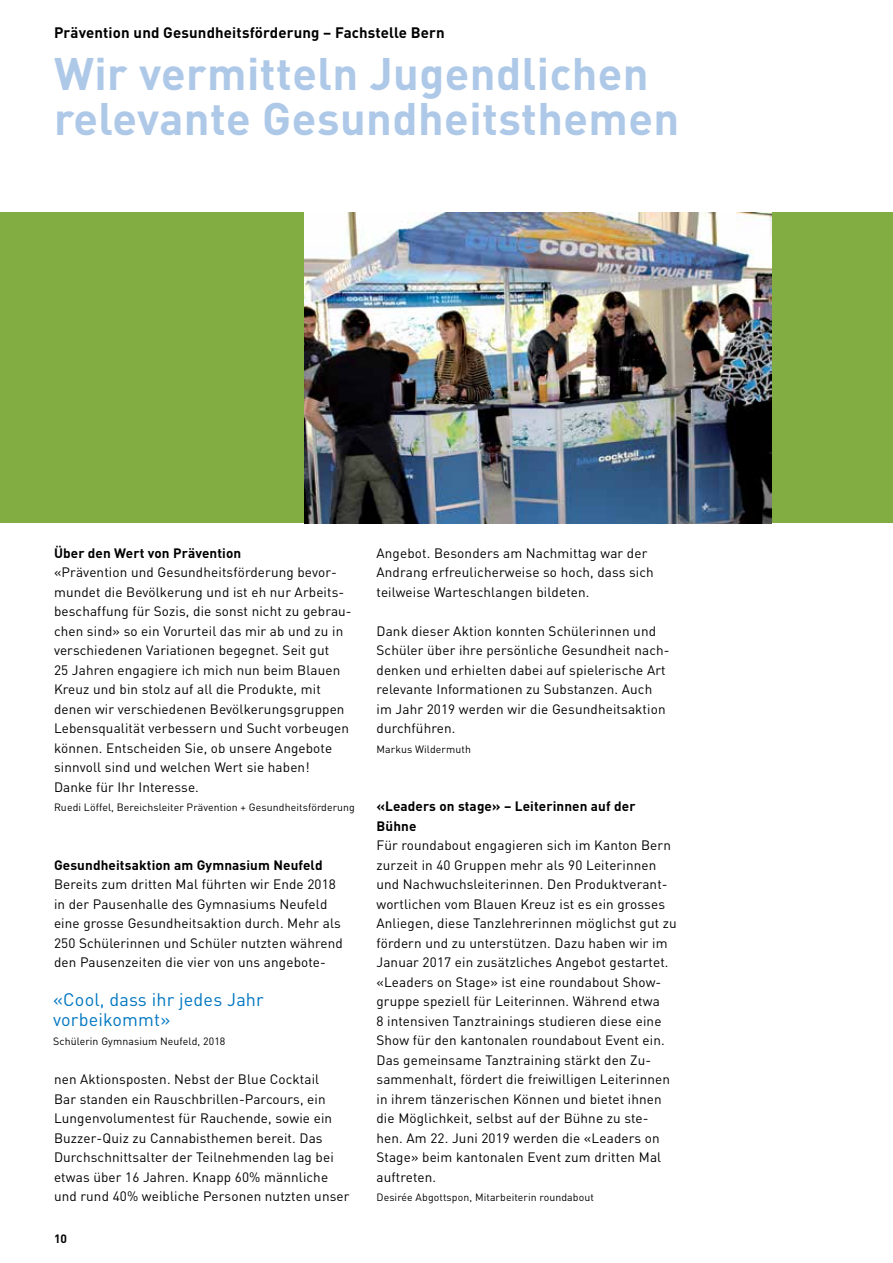
<style>
.page{position:relative;width:893px;height:1263px;background:#fff}
.page>*{position:absolute;margin:0;border:0;box-sizing:border-box;transform-origin:0 0}
.t1{font:700 45px/45px "DIN";letter-spacing:.01em;color:#aec8e8}
.t2{font:18px/19.5px "DIN";letter-spacing:.01em;color:#0077c1}
.t3{font:700 15px "DIN";letter-spacing:.01em;color:#000}
.t4{font:13.5px/19.5px "DIN";letter-spacing:.01em;color:#000}
.t5{font:700 13.5px/19.5px "DIN";letter-spacing:.01em;color:#000}
.t6{font:700 12px "DIN";color:#000}
.t7{font:10.5px "DIN";letter-spacing:.01em;color:#000}
</style>
<div class="page">
<div style="left:0;top:213px;width:893px;height:310px;background:#82ad43"></div>
<img style="left:304px;top:213px;width:467px;height:311px">
<p class="t3" style="left:54px;top:23px;width:392px">Prävention und Gesundheitsförderung – Fachstelle Bern</p>
<h1 class="t1" style="left:54px;top:49px;width:627px">Wir vermitteln Jugendlichen relevante Gesundheitsthemen</h1>
<p class="t5" style="left:54px;top:542px;width:189px">Über den Wert von Prävention</p>
<p class="t4" style="left:54px;top:562px;width:299px">«Prävention und Gesundheitsförderung bevor&shy;mundet die Bevölkerung und ist eh nur Arbeits&shy;beschaffung für Sozis, die sonst nicht zu gebrau&shy;chen sind» so ein Vorurteil das mir ab und zu in verschiedenen Variationen begegnet. Seit gut<br>25 Jahren engagiere ich mich nun beim Blauen Kreuz und bin stolz auf all die Produkte, mit denen wir verschiedenen Bevölkerungsgruppen Lebensqualität verbessern und Sucht vorbeugen können. Entscheiden Sie, ob unsere Angebote sinnvoll sind und welchen Wert sie haben!<br>Danke für Ihr Interesse.</p>
<p class="t7" style="left:54px;top:801px;width:302px">Ruedi Löffel, Bereichsleiter Prävention + Gesundheitsförderung</p>
<p class="t5" style="left:54px;top:854px;width:270px">Gesundheitsaktion am Gymnasium Neufeld</p>
<p class="t4" style="left:54px;top:874px;width:290px">Bereits zum dritten Mal führten wir Ende 2018 in der Pausenhalle des Gymnasiums Neufeld eine grosse Gesundheitsaktion durch. Mehr als 250 Schülerinnen und Schüler nutzten während den Pausenzeiten die vier von uns angebote-</p>
<h2 class="t2" style="left:53px;top:990px;width:212px">«Cool, dass ihr jedes Jahr vorbeikommt»</h2>
<p class="t7" style="left:53px;top:1035px;width:174px">Schülerin Gymnasium Neufeld, 2018</p>
<p class="t4" style="left:54px;top:1069px;width:297px">nen Aktionsposten. Nebst der Blue Cocktail<br>Bar standen ein Rauschbrillen-Parcours, ein Lungenvolumentest für Rauchende, sowie ein Buzzer-Quiz zu Cannabisthemen bereit. Das Durchschnittsalter der Teilnehmenden lag bei etwas über 16 Jahren. Knapp 60% männliche und rund 40% weibliche Personen nutzten unser</p>
<p class="t6" style="left:54px;top:1231px;width:15px">10</p>
<p class="t4" style="left:376px;top:543px;width:279px">Angebot. Besonders am Nachmittag war der<br>Andrang erfreulicherweise so hoch, dass sich teilweise Warteschlangen bildeten.</p>
<p class="t4" style="left:376px;top:621px;width:295px">Dank dieser Aktion konnten Schülerinnen und Schüler über ihre persönliche Gesundheit nach&shy;denken und erhielten dabei auf spielerische Art relevante Informationen zu Substanzen. Auch im Jahr 2019 werden wir die Gesundheitsaktion durchführen.</p>
<p class="t7" style="left:376px;top:742px;width:96px">Markus Wildermuth</p>
<p class="t5" style="left:376px;top:796px;width:261px">«Leaders on stage» – Leiterinnen auf der<br>Bühne</p>
<p class="t4" style="left:376px;top:835px;width:302px">Für roundabout engagieren sich im Kanton Bern zurzeit in 40 Gruppen mehr als 90 Leiterinnen und Nachwuchsleiterinnen. Den Produktverant&shy;wortlichen vom Blauen Kreuz ist es ein grosses Anliegen, diese Tanzlehrerinnen möglichst gut zu fördern und zu unterstützen. Dazu haben wir im Januar 2017 ein zusätzliches Angebot gestartet. «Leaders on Stage» ist eine roundabout Show&shy;gruppe speziell für Leiterinnen. Während etwa<br>8 intensiven Tanztrainings studieren diese eine Show für den kantonalen roundabout Event ein.<br>Das gemeinsame Tanztraining stärkt den Zu&shy;sammenhalt, fördert die freiwilligen Leiterinnen in ihrem tänzerischen Können und bietet ihnen die Möglichkeit, selbst auf der Bühne zu ste&shy;hen. Am 22. Juni 2019 werden die «Leaders on Stage» beim kantonalen Event zum dritten Mal auftreten.</p>
<p class="t7" style="left:376px;top:1191px;width:219px">Desirée Abgottspon, Mitarbeiterin roundabout</p>
</div>
